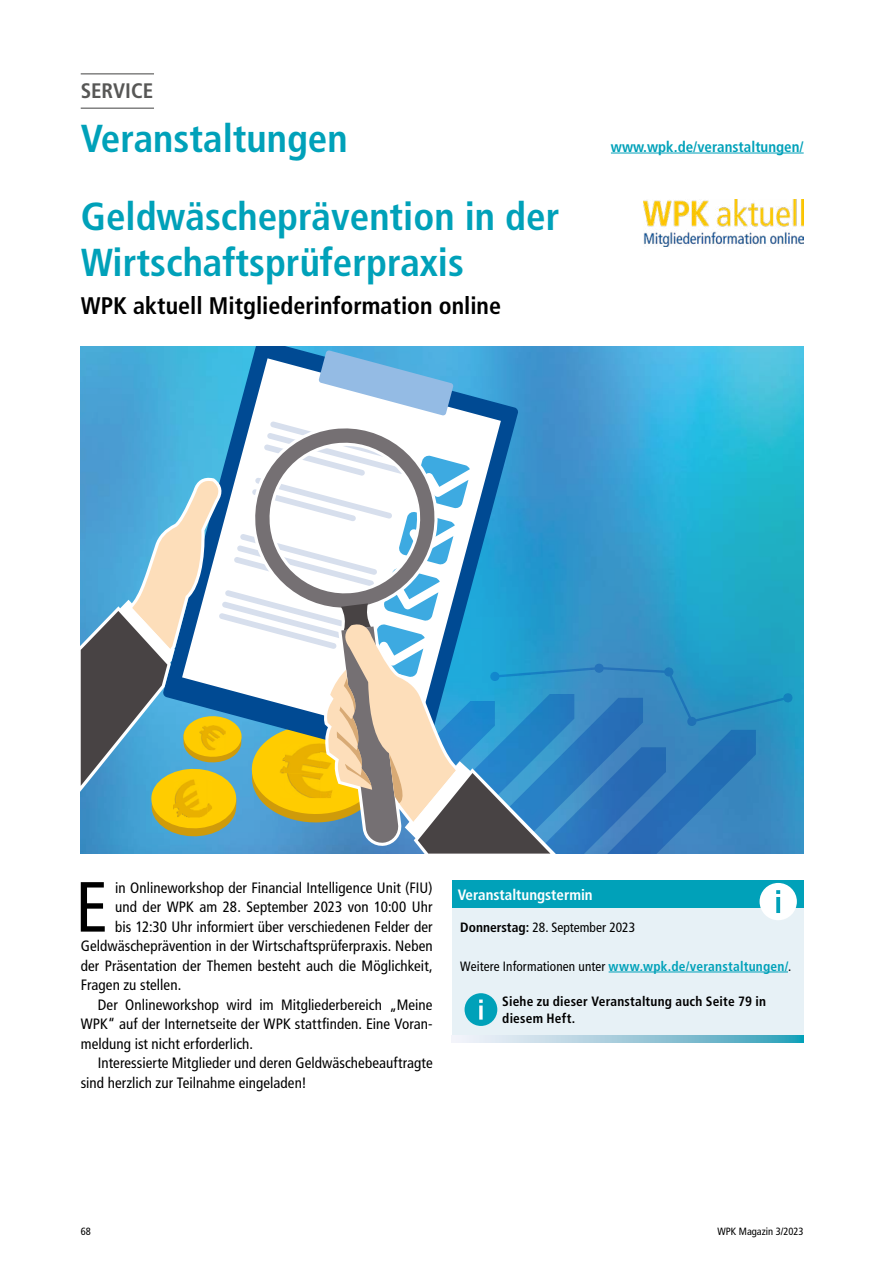
<style>
.page{position:relative;width:893px;height:1263px;background:#fff}
.page>*{position:absolute;margin:0;border:0;box-sizing:border-box;transform-origin:0 0}
.t1{font:condensed 70.8px "Frutiger LT Pro";color:#000}
.t2{font:700 condensed 39px/46.8px "Frutiger LT Pro";color:#00a1b9}
.t3{font:700 condensed 24px "Frutiger LT Pro";color:#000}
.t4{font:700 condensed 21px "Frutiger LT Pro";color:#575756}
.t5{font:condensed 15px "Frutiger LT Pro";letter-spacing:.005em;color:#000}
.t6{font:700 condensed 15px "Frutiger LT Pro";color:#00a1b9}
.t7{font:700 condensed 15px "Frutiger LT Pro";color:#fff}
.t8{font:700 condensed 13.5px "Frutiger LT Pro";letter-spacing:.015em;color:#00a1b9}
.t9{font:700 condensed 13.5px/16.2px "Frutiger LT Pro";letter-spacing:.015em;color:#000}
.t10{font:condensed 13.5px "Frutiger LT Pro";color:#000}
.t11{font:condensed 10.5px "Frutiger LT Pro";color:#000}
.s1{font-weight:700}
.s2{font-weight:400;color:#000}
</style>
<div class="page">
<hr style="left:611px;top:153px;width:193px;height:1px;background:#00a1b9">
<hr style="left:81px;top:73px;width:73px;height:1px;background:#575756">
<hr style="left:81px;top:108px;width:73px;height:1px;background:#575756">
<img style="left:644px;top:199px;width:160px;height:47px">
<div style="left:452px;top:880px;width:352px;height:29px;background:#00a1b9"></div>
<div style="left:452px;top:909px;width:352px;height:126px;background:#e7f1f6"></div>
<svg style="left:452px;top:1035px;width:352px;height:7px;background:#99cad9"></svg>
<hr style="left:609px;top:972px;width:179px;height:1px;background:#00a1b9">
<div style="left:759px;top:883px;width:38px;height:37px;background:#fff;border-radius:50%"></div>
<svg style="left:776px;top:897px;width:4px;height:16px"></svg>
<svg style="left:776px;top:890px;width:4px;height:4px"></svg>
<div style="left:465px;top:993px;width:32px;height:33px;background:#00a1b9;border-radius:50%"></div>
<svg style="left:479px;top:1005px;width:4px;height:14px"></svg>
<svg style="left:479px;top:999px;width:4px;height:4px"></svg>
<svg style="left:81px;top:350px;width:712px;height:504px;background:#6fa8c1"></svg>
<h3 class="t4" style="left:81px;top:78px;width:74px">SERVICE</h3>
<h2 class="t2" style="left:81px;top:115px;width:268px">Veranstaltungen</h2>
<h2 class="t2" style="left:81px;top:193px;width:480px">Geldwäscheprävention in der<br>Wirtschaftsprüferpraxis</h2>
<h3 class="t3" style="left:81px;top:291px;width:422px">WPK aktuell Mitgliederinformation online</h3>
<p class="t6" style="left:611px;top:137px;width:194px">www.wpk.de/veranstaltungen/</p>
<h1 class="t1" style="left:75px;top:866px;width:34px">E</h1>
<p class="t5" style="left:115px;top:879px;width:319px">in Onlineworkshop der Financial Intelligence Unit (FIU)</p>
<p class="t5" style="left:115px;top:898px;width:319px">und der WPK am 28. September 2023 von 10:00 Uhr</p>
<p class="t5" style="left:115px;top:918px;width:319px">bis 12:30 Uhr informiert über verschiedenen Felder der</p>
<p class="t5" style="left:81px;top:937px;width:353px">Geldwäscheprävention in der Wirtschaftsprüferpraxis. Neben</p>
<p class="t5" style="left:81px;top:957px;width:353px">der Präsentation der Themen besteht auch die Möglichkeit,</p>
<p class="t5" style="left:81px;top:976px;width:102px">Fragen zu stellen.</p>
<p class="t5" style="left:98px;top:996px;width:336px">Der Onlineworkshop wird im Mitgliederbereich „Meine</p>
<p class="t5" style="left:81px;top:1015px;width:353px">WPK“ auf der Internetseite der WPK stattfinden. Eine Voran-</p>
<p class="t5" style="left:81px;top:1035px;width:174px">meldung ist nicht erforderlich.</p>
<p class="t5" style="left:98px;top:1054px;width:336px">Interessierte Mitglieder und deren Geldwäschebeauftragte</p>
<p class="t5" style="left:81px;top:1074px;width:228px">sind herzlich zur Teilnahme eingeladen!</p>
<p class="t7" style="left:458px;top:886px;width:136px">Veranstaltungstermin</p>
<p class="t10" style="left:460px;top:919px;width:176px"><span class="s1">Donnerstag:</span> 28. September 2023</p>
<p class="t8" style="left:460px;top:958px;width:332px"><span class="s2">Weitere Informationen unter</span> www.wpk.de/veranstaltungen/<span class="s2">.</span></p>
<p class="t9" style="left:502px;top:993px;width:265px">Siehe zu dieser Veranstaltung auch Seite 79 in diesem Heft.</p>
<p class="t11" style="left:81px;top:1225px;width:12px">68</p>
<p class="t11" style="left:717px;top:1225px;width:88px">WPK Magazin 3/2023</p>
</div>
